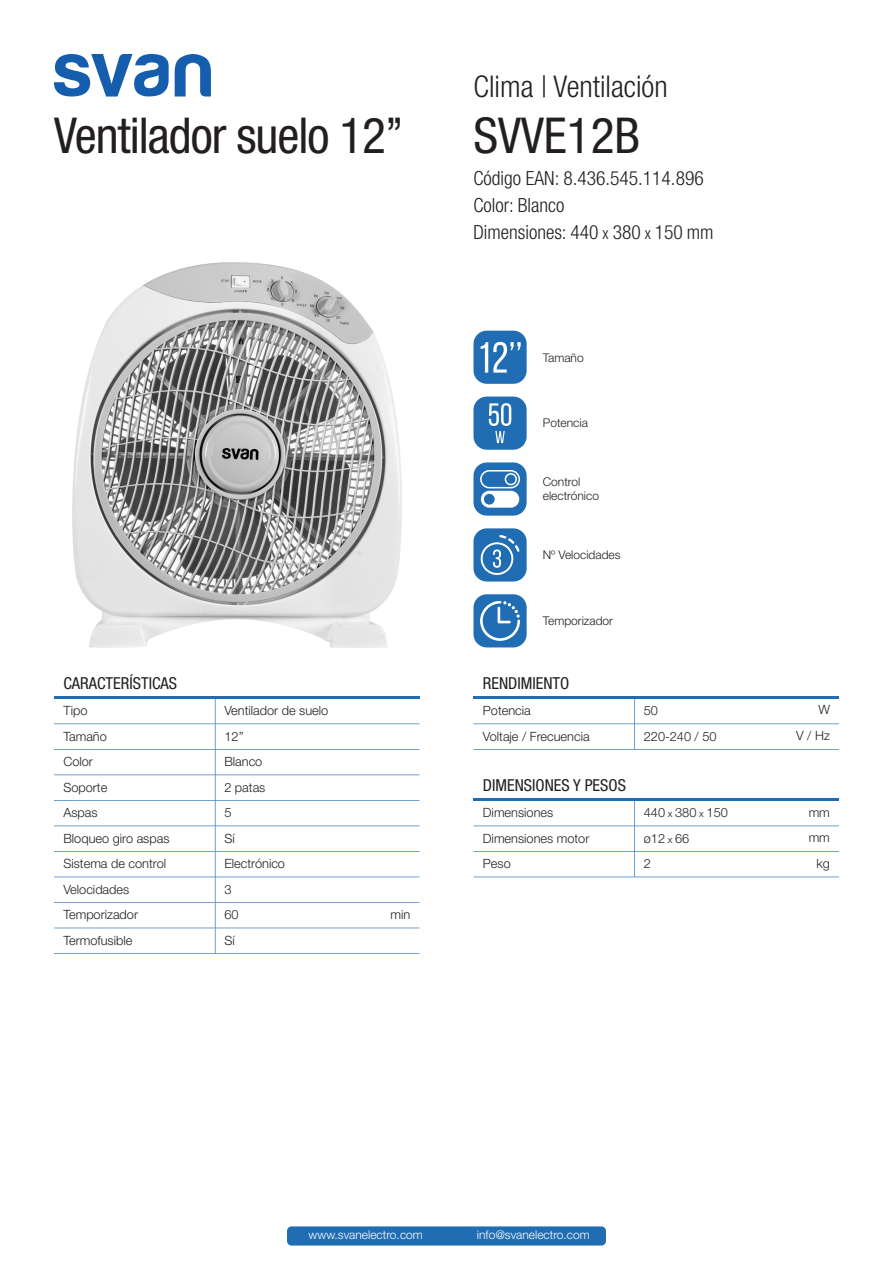
<style>
.page{position:relative;width:893px;height:1263px;background:#fff}
.page>*{position:absolute;margin:0;border:0;box-sizing:border-box;transform-origin:0 0}
.FAMILIA_Y_REF{font:condensed 49.5px "Helvetica Neue LT Std";letter-spacing:-.02em;color:#231f20}
.FAMILIA_Y_REF-2{font:condensed 49.5px "Helvetica Neue LT Std";color:#231f20}
.SUB_TITULO{font:300 condensed 30px "Helvetica Neue LT Std";color:#231f20}
.TEXTO{font:300 condensed 19.5px "Helvetica Neue LT Std";color:#231f20}
.TITULO_TABLA{font:condensed 16.5px "Helvetica Neue LT Std";color:#231f20}
.TEXTO_TABLA{font:300 12.75px "Helvetica Neue LT Std";color:#231f20}
.UNIDADES_TABLA{font:300 12.75px "Helvetica Neue LT Std";color:#231f20}
.INFO_ICONOS{font:300 12px "Helvetica Neue LT Std";color:#231f20}
.t1{font:300 12px "Helvetica Neue LT Std";color:#fff}
.s1{font-size:16.5px}
.s2{font-size:9.75px}
</style>
<div class="page">
<div style="left:287px;top:1226px;width:319px;height:19px;background:#206db3;border-radius:5px"></div>
<div style="left:473px;top:528px;width:54px;height:53px;background:#206db3;border-radius:13px"></div>
<div style="left:473px;top:594px;width:54px;height:53px;background:#206db3;border-radius:13px"></div>
<div style="left:473px;top:462px;width:54px;height:54px;background:#206db3;border-radius:13px"></div>
<div style="left:473px;top:397px;width:54px;height:53px;background:#206db3;border-radius:13px"></div>
<div style="left:473px;top:331px;width:54px;height:53px;background:#206db3;border-radius:13px"></div>
<svg style="left:54px;top:54px;width:115px;height:43px"></svg>
<svg style="left:175px;top:54px;width:36px;height:42px"></svg>
<img style="left:72px;top:263px;width:329px;height:384px">
<hr style="left:54px;top:696px;width:365px;height:3px;background:#206db3">
<hr style="left:473px;top:696px;width:366px;height:3px;background:#206db3">
<hr style="left:473px;top:799px;width:366px;height:2px;background:#206db3">
<svg style="left:54px;top:699px;width:365px;height:255px"></svg>
<svg style="left:480px;top:470px;width:40px;height:38px"></svg>
<svg style="left:473px;top:699px;width:366px;height:51px"></svg>
<svg style="left:481px;top:535px;width:39px;height:40px"></svg>
<svg style="left:489px;top:403px;width:22px;height:40px"></svg>
<svg style="left:473px;top:801px;width:366px;height:76px"></svg>
<svg style="left:480px;top:601px;width:40px;height:40px"></svg>
<svg style="left:481px;top:342px;width:40px;height:31px"></svg>
<p class="SUB_TITULO" style="left:473px;top:69px;width:196px">Clima | Ventilación</p>
<p class="FAMILIA_Y_REF" style="left:54px;top:107px;width:351px">Ventilador suelo 12’’</p>
<p class="FAMILIA_Y_REF-2" style="left:473px;top:107px;width:168px">SVVE12B</p>
<p class="TEXTO" style="left:473px;top:167px;width:232px">Código EAN: 8.436.545.114.896</p>
<p class="TEXTO" style="left:473px;top:194px;width:92px">Color: Blanco</p>
<p class="TEXTO" style="left:473px;top:221px;width:242px">Dimensiones: 440 <span class="s1">x</span> 380 <span class="s1">x</span> 150 mm</p>
<p class="INFO_ICONOS" style="left:543px;top:350px;width:42px">Tamaño</p>
<p class="INFO_ICONOS" style="left:543px;top:416px;width:47px">Potencia</p>
<p class="INFO_ICONOS" style="left:543px;top:475px;width:39px">Control</p>
<p class="INFO_ICONOS" style="left:543px;top:488px;width:58px">electrónico</p>
<p class="INFO_ICONOS" style="left:543px;top:548px;width:79px">Nº Velocidades</p>
<p class="INFO_ICONOS" style="left:543px;top:613px;width:72px">Temporizador</p>
<p class="TITULO_TABLA" style="left:63px;top:674px;width:115px">CARACTERÍSTICAS</p>
<p class="TITULO_TABLA" style="left:483px;top:674px;width:88px">RENDIMIENTO</p>
<p class="TEXTO_TABLA" style="left:63px;top:703px;width:26px">Tipo</p>
<p class="TEXTO_TABLA" style="left:224px;top:703px;width:105px">Ventilador de suelo</p>
<p class="TEXTO_TABLA" style="left:63px;top:728px;width:45px">Tamaño</p>
<p class="TEXTO_TABLA" style="left:224px;top:728px;width:21px">12’’</p>
<p class="TEXTO_TABLA" style="left:63px;top:754px;width:31px">Color</p>
<p class="TEXTO_TABLA" style="left:224px;top:754px;width:40px">Blanco</p>
<p class="TEXTO_TABLA" style="left:63px;top:779px;width:45px">Soporte</p>
<p class="TEXTO_TABLA" style="left:224px;top:779px;width:43px">2 patas</p>
<p class="TEXTO_TABLA" style="left:63px;top:805px;width:36px">Aspas</p>
<p class="TEXTO_TABLA" style="left:224px;top:805px;width:9px">5</p>
<p class="TEXTO_TABLA" style="left:63px;top:830px;width:108px">Bloqueo giro aspas</p>
<p class="TEXTO_TABLA" style="left:224px;top:830px;width:12px">Sí</p>
<p class="TEXTO_TABLA" style="left:63px;top:856px;width:104px">Sistema de control</p>
<p class="TEXTO_TABLA" style="left:224px;top:856px;width:62px">Electrónico</p>
<p class="TEXTO_TABLA" style="left:63px;top:881px;width:67px">Velocidades</p>
<p class="TEXTO_TABLA" style="left:224px;top:881px;width:9px">3</p>
<p class="TEXTO_TABLA" style="left:63px;top:907px;width:76px">Temporizador</p>
<p class="TEXTO_TABLA" style="left:224px;top:907px;width:16px">60</p>
<p class="UNIDADES_TABLA" style="left:391px;top:906px;width:21px">min</p>
<p class="TEXTO_TABLA" style="left:63px;top:932px;width:70px">Termofusible</p>
<p class="TEXTO_TABLA" style="left:224px;top:932px;width:12px">Sí</p>
<p class="TEXTO_TABLA" style="left:483px;top:703px;width:49px">Potencia</p>
<p class="TEXTO_TABLA" style="left:644px;top:703px;width:16px">50</p>
<p class="UNIDADES_TABLA" style="left:818px;top:702px;width:13px">W</p>
<p class="TEXTO_TABLA" style="left:483px;top:728px;width:108px">Voltaje / Frecuencia</p>
<p class="TEXTO_TABLA" style="left:644px;top:728px;width:74px">220-240 / 50</p>
<p class="UNIDADES_TABLA" style="left:796px;top:728px;width:35px">V / Hz</p>
<p class="TITULO_TABLA" style="left:483px;top:776px;width:145px">DIMENSIONES Y PESOS</p>
<p class="TEXTO_TABLA" style="left:483px;top:805px;width:72px">Dimensiones</p>
<p class="TEXTO_TABLA" style="left:644px;top:805px;width:86px">440 <span class="s2">x</span> 380 <span class="s2">x</span> 150</p>
<p class="UNIDADES_TABLA" style="left:809px;top:804px;width:23px">mm</p>
<p class="TEXTO_TABLA" style="left:483px;top:830px;width:108px">Dimensiones motor</p>
<p class="TEXTO_TABLA" style="left:644px;top:830px;width:47px">ø12 <span class="s2">x</span> 66</p>
<p class="UNIDADES_TABLA" style="left:809px;top:830px;width:23px">mm</p>
<p class="TEXTO_TABLA" style="left:483px;top:856px;width:29px">Peso</p>
<p class="TEXTO_TABLA" style="left:644px;top:856px;width:9px">2</p>
<p class="UNIDADES_TABLA" style="left:816px;top:855px;width:15px">kg</p>
<p class="t1" style="left:309px;top:1227px;width:116px">www.svanelectro.com</p>
<p class="t1" style="left:477px;top:1227px;width:114px">info@svanelectro.com</p>
</div>
